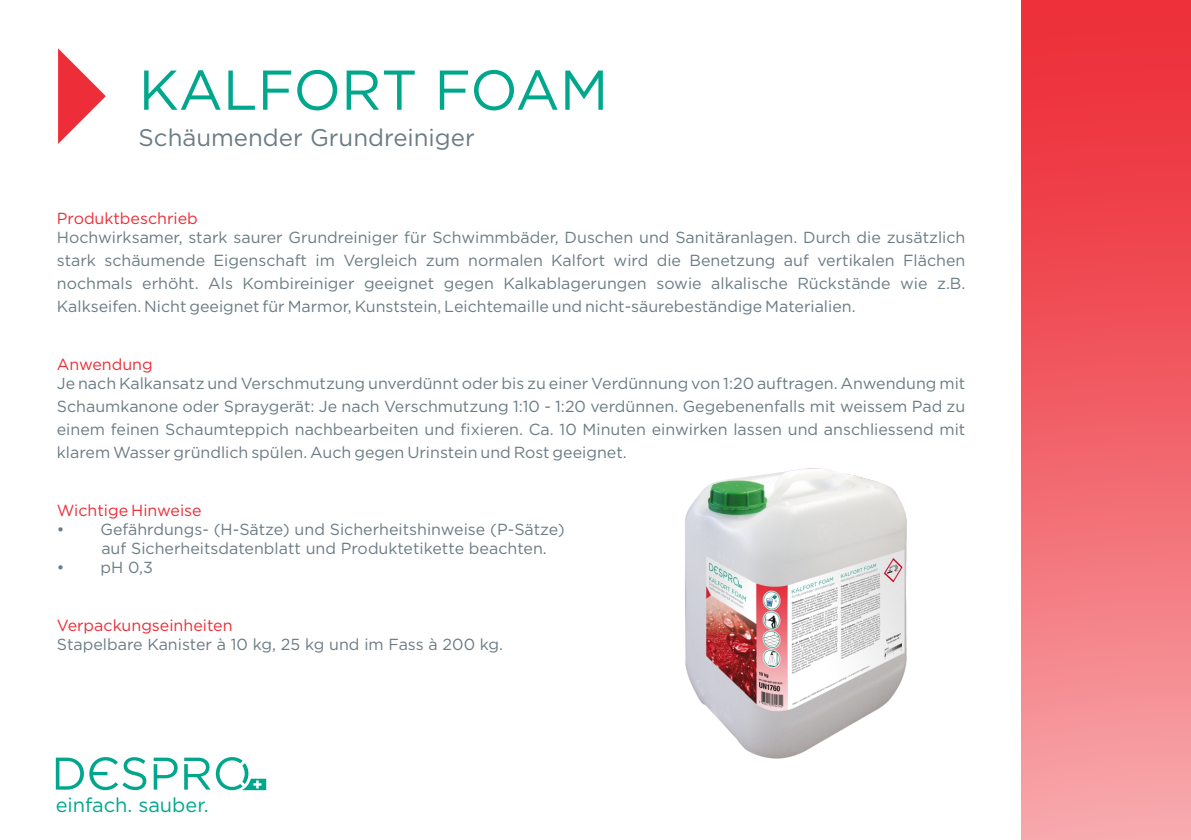
<style>
.page{position:relative;width:1191px;height:840px;background:#fff}
.page>*{position:absolute;margin:0;border:0;box-sizing:border-box;transform-origin:0 0}
.t1{font:56px "Gotham";letter-spacing:-.005em;color:#00a78c}
.t2{font:24px "Gotham";color:#6b7c84}
.t3{font:20px "Gotham";color:#00a78c}
.t4{font:16px/23px "Gotham";color:#6b7c84;text-align:justify}
.t5{font:16px "Gotham";color:#ed2e38}
</style>
<div class="page">
<img style="left:1021px;top:0;width:170px;height:839px">
<svg style="left:58px;top:48px;width:48px;height:96px"></svg>
<svg style="left:56px;top:757px;width:90px;height:32px"></svg>
<svg style="left:154px;top:757px;width:24px;height:32px"></svg>
<svg style="left:184px;top:757px;width:82px;height:32px"></svg>
<img style="left:685px;top:468px;width:222px;height:291px">
<h1 class="t1" style="left:139px;top:65px;width:471px">KALFORT FOAM</h1>
<h2 class="t2" style="left:139px;top:127px;width:338px">Schäumender Grundreiniger</h2>
<p class="t5" style="left:57px;top:211px;width:142px">Produktbeschrieb</p>
<p class="t4" style="left:57px;top:226px;width:910px">Hochwirksamer, stark saurer Grundreiniger für Schwimmbäder, Duschen und Sanitäranlagen. Durch die zusätzlich stark schäumende Eigenschaft im Vergleich zum normalen Kalfort wird die Benetzung auf vertikalen Flächen nochmals erhöht. Als Kombireiniger geeignet gegen Kalkablagerungen sowie alkalische Rückstände wie z.B.<br>Kalkseifen. Nicht geeignet für Marmor, Kunststein, Leichtemaille und nicht-säurebeständige Materialien.</p>
<p class="t5" style="left:57px;top:356px;width:97px">Anwendung</p>
<p class="t4" style="left:57px;top:372px;width:910px">Je nach Kalkansatz und Verschmutzung unverdünnt oder bis zu einer Verdünnung von 1:20 auftragen. Anwendung mit Schaumkanone oder Spraygerät: Je nach Verschmutzung 1:10 - 1:20 verdünnen. Gegebenenfalls mit weissem Pad zu einem feinen Schaumteppich nachbearbeiten und fixieren. Ca. 10 Minuten einwirken lassen und anschliessend mit klarem Wasser gründlich spülen. Auch gegen Urinstein und Rost geeignet.</p>
<p class="t5" style="left:57px;top:502px;width:146px">Wichtige Hinweise</p>
<p class="t4" style="left:101px;top:520px;width:465px;line-height:19.2px;text-indent:-45px">• Gefährdungs- (H-Sätze) und Sicherheitshinweise (P-Sätze) auf Sicherheitsdatenblatt und Produktetikette beachten.</p>
<p class="t4" style="left:57px;top:557px;width:98px">• pH 0,3</p>
<p class="t5" style="left:57px;top:618px;width:177px">Verpackungseinheiten</p>
<p class="t4" style="left:57px;top:633px;width:448px">Stapelbare Kanister à 10 kg, 25 kg und im Fass à 200 kg.</p>
<p class="t3" style="left:56px;top:795px;width:154px">einfach. sauber.</p>
</div>
